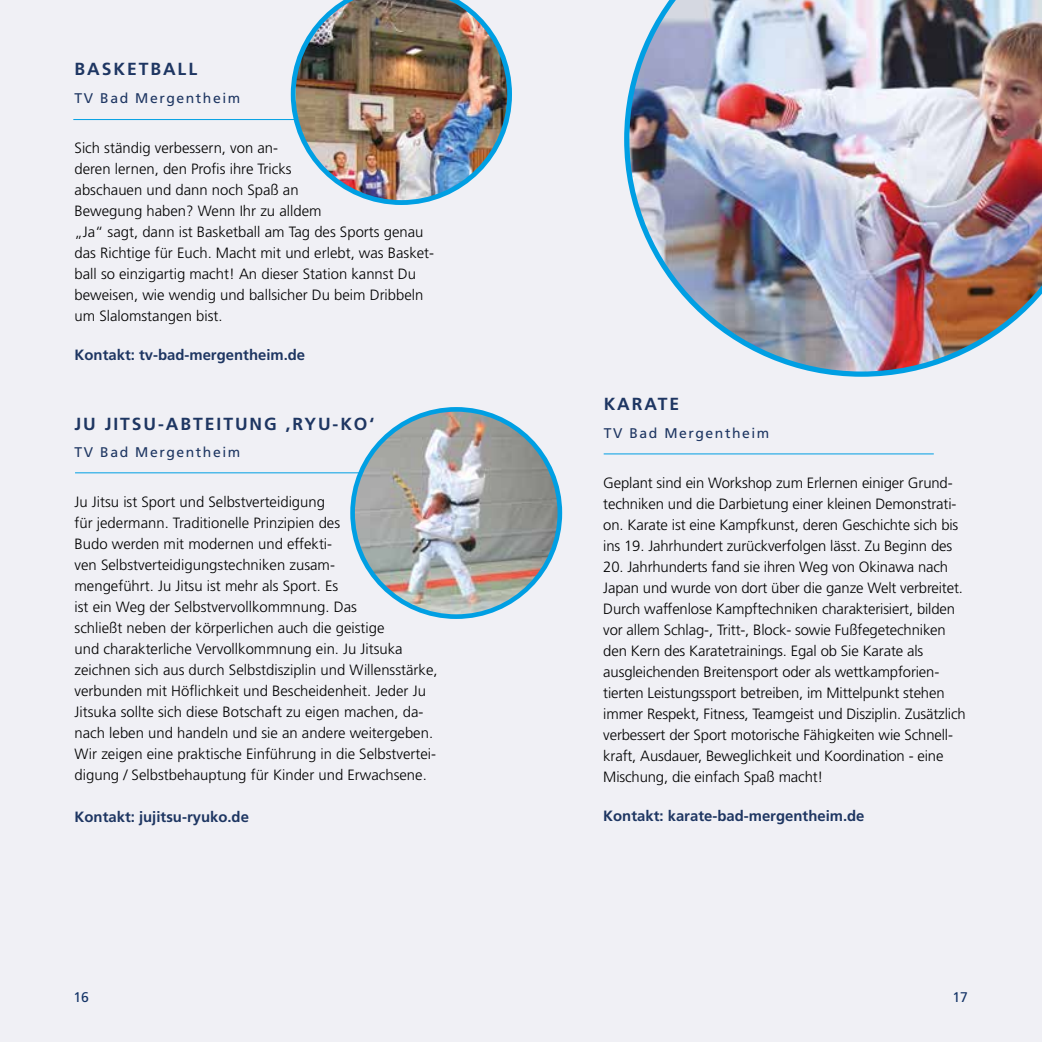
<style>
.page{position:relative;width:1042px;height:1042px;background:#f0f0f5}
.page>*{position:absolute;margin:0;border:0;box-sizing:border-box;transform-origin:0 0}
.t1{font:700 17.5px "Frutiger LT Std";letter-spacing:.11em;color:#1e3662}
.t2{font:300 14.88px/21px "Frutiger LT Std";color:#000}
.t3{font:700 14.88px "Frutiger LT Std";color:#1e3662}
.t4{font:14px "Frutiger LT Std";letter-spacing:.11em;color:#1e3662}
.t5{font:14px "Frutiger LT Std";color:#143467}
</style>
<div class="page">
<hr style="left:75px;top:472px;width:330px;height:1px;background:#009fe3">
<img style="left:353px;top:409px;width:207px;height:207px;border-radius:104px">
<div style="left:350px;top:407px;width:212px;height:212px;border:5px solid #009fe3;border-radius:50%"></div>
<hr style="left:604px;top:453px;width:330px;height:1px;background:#009fe3">
<img style="left:624px;top:0;width:418px;height:377px">
<hr style="left:73px;top:119px;width:330px;height:1px;background:#009fe3">
<img style="left:291px;top:0;width:221px;height:205px">
<p class="t1" style="left:75px;top:59px;width:124px">BASKETBALL</p>
<p class="t4" style="left:75px;top:90px;width:167px">TV Bad Mergentheim</p>
<p class="t2" style="left:75px;top:138px;width:361px">Sich ständig verbessern, von an-<br>deren lernen, den Profis ihre Tricks<br>abschauen und dann noch Spaß an<br>Bewegung haben? Wenn Ihr zu alldem<br>„Ja“ sagt, dann ist Basketball am Tag des Sports genau das Richtige für Euch. Macht mit und erlebt, was Basket&shy;ball so einzigartig macht! An dieser Station kannst Du beweisen, wie wendig und ballsicher Du beim Dribbeln um Slalomstangen bist.</p>
<p class="t3" style="left:75px;top:346px;width:232px">Kontakt: tv-bad-mergentheim.de</p>
<p class="t1" style="left:75px;top:413px;width:301px">JU JITSU-ABTEITUNG ‚RYU-KO‘</p>
<p class="t4" style="left:75px;top:444px;width:167px">TV Bad Mergentheim</p>
<p class="t2" style="left:75px;top:491px;width:364px">Ju Jitsu ist Sport und Selbstverteidigung<br>für jedermann. Traditionelle Prinzipien des<br>Budo werden mit modernen und effekti-<br>ven Selbstverteidigungstechniken zusam-<br>mengeführt. Ju Jitsu ist mehr als Sport. Es<br>ist ein Weg der Selbstvervollkommnung. Das<br>schließt neben der körperlichen auch die geistige<br>und charakterliche Vervollkommnung ein. Ju Jitsuka zeichnen sich aus durch Selbstdisziplin und Willensstärke, verbunden mit Höflichkeit und Bescheidenheit. Jeder Ju Jitsuka sollte sich diese Botschaft zu eigen machen, da&shy;nach leben und handeln und sie an andere weitergeben.<br>Wir zeigen eine praktische Einführung in die Selbstvertei&shy;digung / Selbstbehauptung für Kinder und Erwachsene.</p>
<p class="t3" style="left:75px;top:808px;width:176px">Kontakt: jujitsu-ryuko.de</p>
<p class="t1" style="left:604px;top:394px;width:77px">KARATE</p>
<p class="t4" style="left:604px;top:424px;width:167px">TV Bad Mergentheim</p>
<p class="t2" style="left:603px;top:473px;width:357px">Geplant sind ein Workshop zum Erlernen einiger Grund&shy;techniken und die Darbietung einer kleinen Demonstrati&shy;on. Karate ist eine Kampfkunst, deren Geschichte sich bis ins 19. Jahrhundert zurückverfolgen lässt. Zu Beginn des</p>
<p class="t2" style="left:603px;top:557px;width:364px">20. Jahrhunderts fand sie ihren Weg von Okinawa nach Japan und wurde von dort über die ganze Welt verbreitet.<br>Durch waffenlose Kampftechniken charakterisiert, bilden vor allem Schlag-, Tritt-, Block- sowie Fußfegetechniken den Kern des Karatetrainings. Egal ob Sie Karate als ausgleichenden Breitensport oder als wettkampforien&shy;tierten Leistungssport betreiben, im Mittelpunkt stehen immer Respekt, Fitness, Teamgeist und Disziplin. Zusätzlich verbessert der Sport motorische Fähigkeiten wie Schnell&shy;kraft, Ausdauer, Beweglichkeit und Koordination - eine Mischung, die einfach Spaß macht!</p>
<p class="t3" style="left:603px;top:807px;width:263px">Kontakt: karate-bad-mergentheim.de</p>
<p class="t5" style="left:73px;top:989px;width:17px">16</p>
<p class="t5" style="left:952px;top:989px;width:17px">17</p>
</div>
